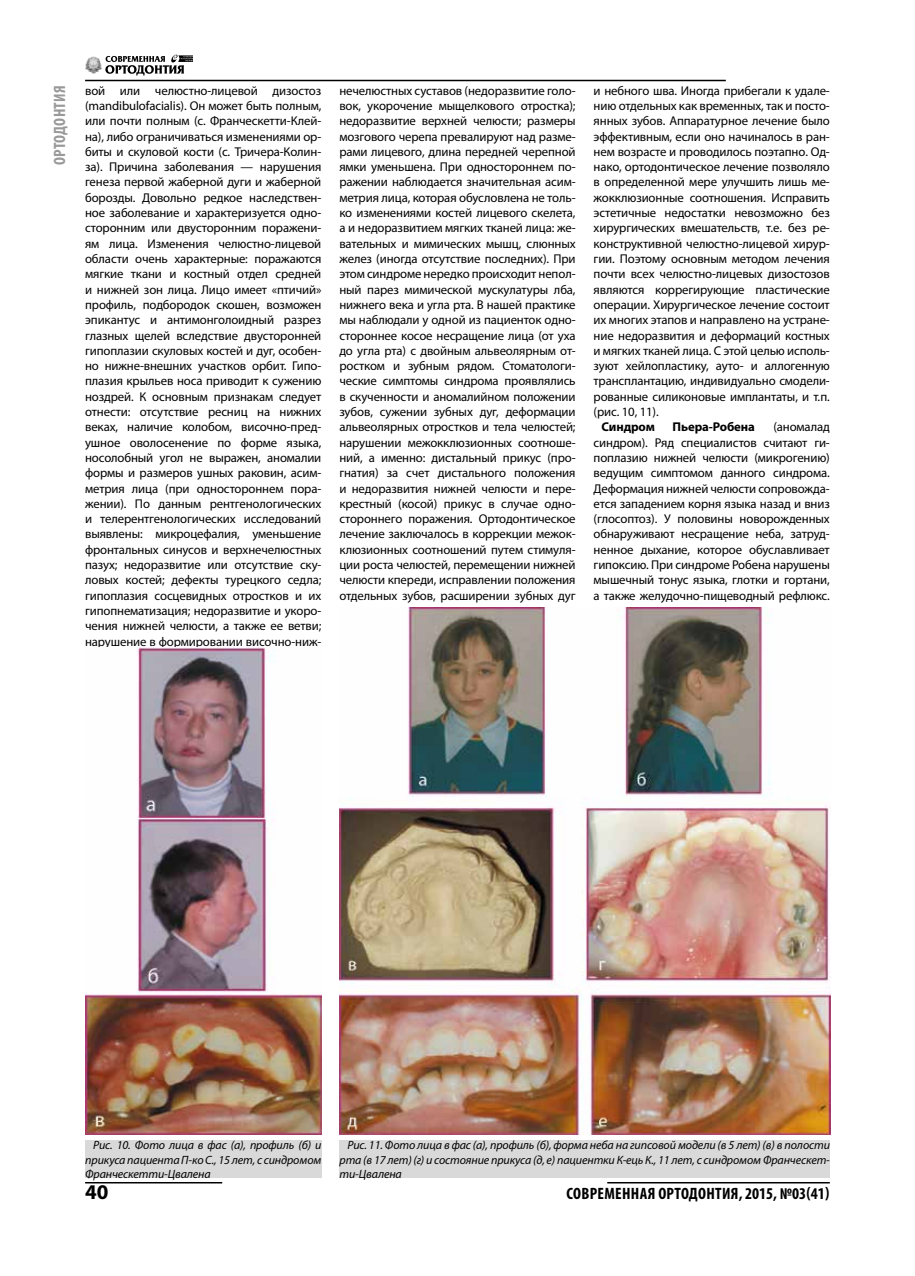
<style>
.page{position:relative;width:915px;height:1276px;background:#fff}
.page>*{position:absolute;margin:0;border:0;box-sizing:border-box;transform-origin:0 0}
.t1{font:700 21px "Myriad Pro";color:#000}
.t2{font:700 condensed 16.5px "Myriad Pro";letter-spacing:.02em;color:#000}
.t3{font:700 condensed 16.5px "Myriad Pro";letter-spacing:.02em;color:#999}
.t4{font:12.75px/15.3px "Myriad Pro";letter-spacing:-.01em;color:#000;text-align:justify}
.t5{font:700 12.75px "Myriad Pro";letter-spacing:-.01em;color:#000}
.t6{font:italic 12px/14.4px "Myriad Pro";letter-spacing:-.01em;color:#000;text-align:justify}
</style>
<div class="page">
<hr style="left:85px;top:80px;width:640px;height:1px;background:#000">
<hr style="left:607px;top:1182px;width:222px;height:1px;background:#000">
<hr style="left:85px;top:1182px;width:137px;height:1px;background:#000">
<svg style="left:105px;top:54px;width:88px;height:22px"></svg>
<img style="left:85px;top:56px;width:16px;height:18px">
<div style="left:85px;top:1140px;width:236px;height:38px;background:#d9d9d9"></div>
<div style="left:339px;top:1140px;width:490px;height:38px;background:#d9d9d9"></div>
<img style="left:339px;top:607px;width:490px;height:527px">
<img style="left:85px;top:647px;width:236px;height:487px">
<p class="t3" style="left:49px;top:165px;width:82px;rotate:-90deg">ОРТОДОНТИЯ</p>
<p class="t4" style="left:85px;top:82px;width:238px">вой или челюстно-лицевой дизостоз (mandіbulofacіalіs). Он может быть полным, или почти полным (с. Франческетти-Клей&shy;на), либо ограничиваться изменениями ор&shy;биты и скуловой кости (с. Тричера-Колин&shy;за). Причина заболевания — нарушения генеза первой жаберной дуги и жаберной борозды. Довольно редкое наследствен&shy;ное заболевание и характеризуется одно&shy;сторонним или двусторонним поражени&shy;ям лица. Изменения челюстно-лицевой области очень характерные: поражаются мягкие ткани и костный отдел средней и нижней зон лица. Лицо имеет «птичий» профиль, подбородок скошен, возможен эпикантус и антимонголоидный разрез глазных щелей вследствие двусторонней гипоплазии скуловых костей и дуг, особен&shy;но нижне-внешних участков орбит. Гипо&shy;плазия крыльев носа приводит к сужению ноздрей. К основным признакам следует отнести: отсутствие ресниц на нижних веках, наличие колобом, височно-пред&shy;ушное оволосенение по форме языка, носолобный угол не выражен, аномалии формы и размеров ушных раковин, асим&shy;метрия лица (при одностороннем пора&shy;жении). По данным рентгенологических и телерентгенологических исследований выявлены: микроцефалия, уменьшение фронтальных синусов и верхнечелюстных пазух; недоразвитие или отсутствие ску&shy;ловых костей; дефекты турецкого седла; гипоплазия сосцевидных отростков и их гипопнематизация; недоразвитие и укоро&shy;чения нижней челюсти, а также ее ветви; нарушение в формировании височно-ниж-</p>
<p class="t4" style="left:339px;top:82px;width:238px">нечелюстных суставов (недоразвитие голо&shy;вок, укорочение мыщелкового отростка); недоразвитие верхней челюсти; размеры мозгового черепа превалируют над разме&shy;рами лицевого, длина передней черепной ямки уменьшена. При одностороннем по&shy;ражении наблюдается значительная асим&shy;метрия лица, которая обусловлена не толь&shy;ко изменениями костей лицевого скелета, а и недоразвитием мягких тканей лица: же&shy;вательных и мимических мышц, слюнных желез (иногда отсутствие последних). При этом синдроме нередко происходит непол&shy;ный парез мимической мускулатуры лба, нижнего века и угла рта. В нашей практике мы наблюдали у одной из пациенток одно&shy;стороннее косое несращение лица (от уха до угла рта) с двойным альвеолярным от&shy;ростком и зубным рядом. Стоматологи&shy;ческие симптомы синдрома проявлялись в скученности и аномалийном положении зубов, сужении зубных дуг, деформации альвеолярных отростков и тела челюстей; нарушении межокклюзионных соотноше&shy;ний, а именно: дистальный прикус (про&shy;гнатия) за счет дистального положения и недоразвития нижней челюсти и пере&shy;крестный (косой) прикус в случае одно&shy;стороннего поражения. Ортодонтическое лечение заключалось в коррекции межок&shy;клюзионных соотношений путем стимуля&shy;ции роста челюстей, перемещении нижней челюсти кпереди, исправлении положения отдельных зубов, расширении зубных дуг</p>
<p class="t4" style="left:593px;top:82px;width:238px">и небного шва. Иногда прибегали к удале&shy;нию отдельных как временных, так и посто&shy;янных зубов. Аппаратурное лечение было эффективным, если оно начиналось в ран&shy;нем возрасте и проводилось поэтапно. Од&shy;нако, ортодонтическое лечение позволяло в определенной мере улучшить лишь ме&shy;жокклюзионные соотношения. Исправить эстетичные недостатки невозможно без хирургических вмешательств, т.е. без ре&shy;конструктивной челюстно-лицевой хирур&shy;гии. Поэтому основным методом лечения почти всех челюстно-лицевых дизостозов являются коррегирующие пластические операции. Хирургическое лечение состоит их многих этапов и направлено на устране&shy;ние недоразвития и деформаций костных и мягких тканей лица. С этой целью исполь&shy;зуют хейлопластику, ауто- и аллогенную трансплантацию, индивидуально смодели&shy;рованные силиконовые имплантаты, и т.п. (рис. 10, 11).</p>
<p class="t5" style="left:601px;top:419px;width:55px">Синдром</p>
<p class="t5" style="left:672px;top:419px;width:84px">Пьера-Робена</p>
<p class="t4" style="left:593px;top:419px;width:238px;text-indent:180px">(аномалад синдром). Ряд специалистов считают ги&shy;поплазию нижней челюсти (микрогению) ведущим симптомом данного синдрома.<br>Деформация нижней челюсти сопровожда&shy;ется западением корня языка назад и вниз (глосоптоз). У половины новорожденных обнаруживают несращение неба, затруд&shy;ненное дыхание, которое обуславливает гипоксию. При синдроме Робена нарушены мышечный тонус языка, глотки и гортани, а также желудочно-пищеводный рефлюкс.</p>
<p class="t6" style="left:85px;top:1138px;width:238px;text-indent:8px">Рис. 10. Фото лица в фас (а), профиль (б) и прикуса пациента П-ко С., 15 лет, с синдромом Франческетти-Цвалена</p>
<p class="t6" style="left:339px;top:1138px;width:492px;text-indent:8px">Рис. 11. Фото лица в фас (а), профиль (б), форма неба на гипсовой модели (в 5 лет) (в) в полости рта (в 17 лет) (г) и состояние прикуса (д, е) пациентки К-ець К., 11 лет, с синдромом Франческет&shy;ти-Цвалена</p>
<h1 class="t1" style="left:85px;top:1178px;width:25px">40</h1>
<p class="t2" style="left:566px;top:1182px;width:264px">СОВРЕМЕННАЯ ОРТОДОНТИЯ, 2015, №03(41)</p>
</div>
